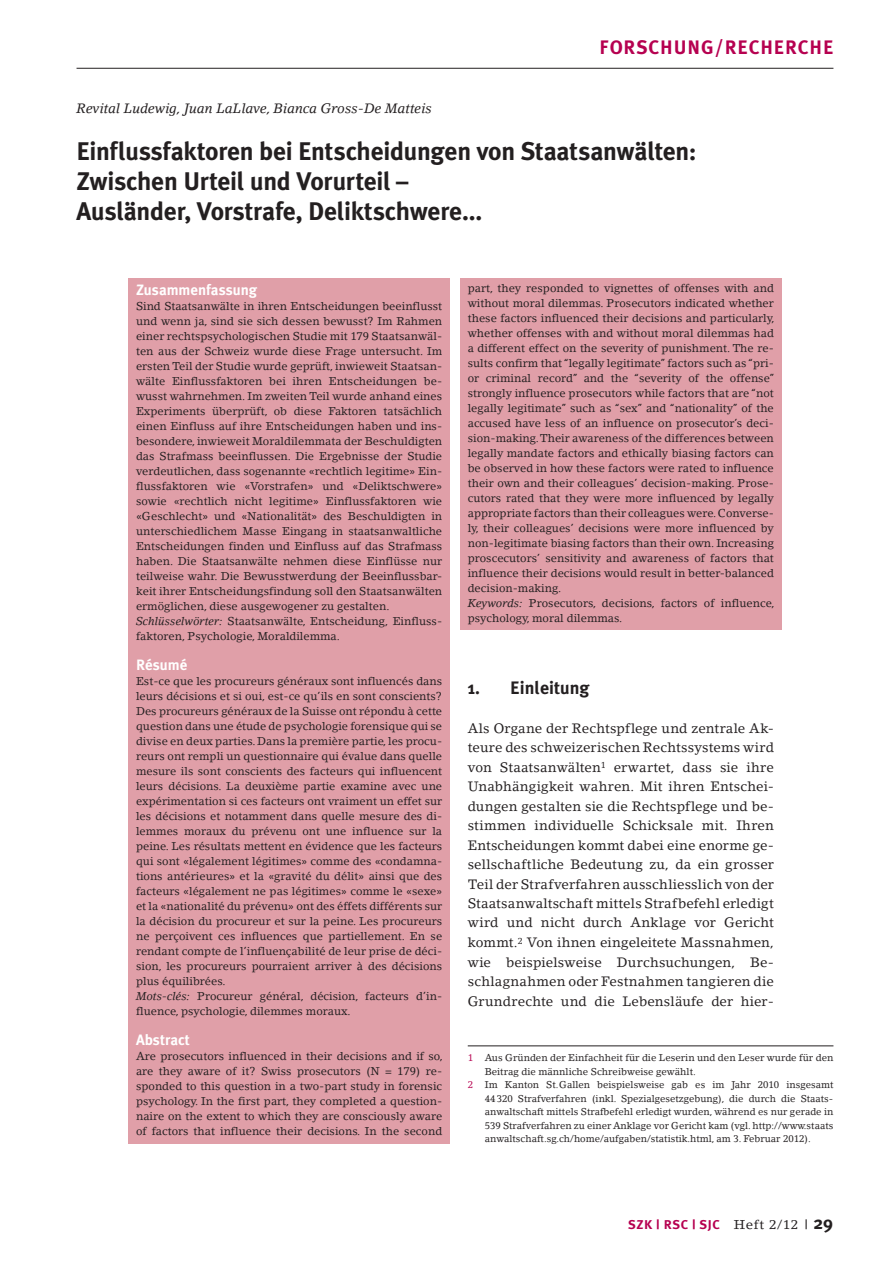
<style>
.page{position:relative;width:893px;height:1263px;background:#fff}
.page>*{position:absolute;margin:0;border:0;box-sizing:border-box;transform-origin:0 0}
.t1{font:700 25.5px/30px "Meta Plus";letter-spacing:-.01em;color:#231f20}
.t2{font:700 19.5px "Meta Plus";letter-spacing:.045em;color:#b60150}
.t3{font:700 18px "Meta Plus";color:#231f20}
.t4{font:700 15px "Meta Plus";color:#fff}
.t5{font:13.5px/19.5px "Lino Letter";letter-spacing:.01em;color:#231f20;text-align:justify}
.t6{font:italic 13.5px "Lino Letter";color:#231f20}
.t7{font:700 12.75px "Meta Plus";letter-spacing:.045em;color:#b60150;scale:1.05 1}
.t8{font:11.25px/15px "Lino Letter";color:#231f20}
.t9{font:9.75px "Lino Letter";color:#231f20}
.s1{font-style:italic}
.s2{color:#b60150}
.s3{font-family:"Lino Letter";font-weight:400;color:#231f20}
.s4{font-weight:400;color:#231f20}
.s5{font-size:18px;color:#231f20}
</style>
<div class="page">
<hr style="left:77px;top:68px;width:756px;height:1px;background:#231f20">
<div style="left:460px;top:279px;width:321px;height:351px;background:#e09fa8"></div>
<div style="left:129px;top:279px;width:321px;height:865px;background:#e09fa8"></div>
<hr style="left:468px;top:1045px;width:365px;height:1px;background:#231f20">
<h2 class="t2" style="left:599px;top:36px;width:37px">Forsc</h2>
<h2 class="t2" style="left:660px;top:36px;width:175px">hung/recherche</h2>
<p class="t6" style="left:77px;top:100px;width:357px">Revital Ludewig, Juan LaLlave, Bianca Gross-De Matteis</p>
<h1 class="t1" style="left:77px;top:136px;width:621px">Einflussfaktoren bei Entscheidungen von Staatsanwälten:<br>Zwischen Urteil und Vorurteil –<br>Ausländer, Vorstrafe, Deliktschwere...</h1>
<h3 class="t4" style="left:136px;top:281px;width:123px">Zusammenfassung</h3>
<p class="t8" style="left:136px;top:299px;width:308px">Sind Staatsanwälte in ihren Entscheidungen beeinflusst und wenn ja, sind sie sich dessen bewusst? Im Rahmen einer rechtspsychologischen Studie mit 179 Staatsanwäl&shy;ten aus der Schweiz wurde diese Frage untersucht. Im ersten Teil der Studie wurde geprüft, inwieweit Staatsan&shy;wälte Einflussfaktoren bei ihren Entscheidungen be&shy;wusst wahrnehmen. Im zweiten Teil wurde anhand eines Experiments überprüft, ob diese Faktoren tatsächlich einen Einfluss auf ihre Entscheidungen haben und ins&shy;besondere, inwieweit Moraldilemmata der Beschuldigten das Strafmass beeinflussen. Die Ergebnisse der Studie verdeutlichen, dass sogenannte «rechtlich legitime» Ein&shy;flussfaktoren wie «Vorstrafen» und «Deliktschwere» sowie «rechtlich nicht legitime» Einflussfaktoren wie «Geschlecht» und «Nationalität» des Beschuldigten in unterschiedlichem Masse Eingang in staatsanwaltliche Entscheidungen finden und Einfluss auf das Strafmass haben. Die Staatsanwälte nehmen diese Einflüsse nur teilweise wahr. Die Bewusstwerdung der Beeinflussbar&shy;keit ihrer Entscheidungsfindung soll den Staatsanwälten ermöglichen, diese ausgewogener zu gestalten.<br><span class="s1">Schlüsselwörter:</span> Staatsanwälte, Entscheidung, Einfluss&shy;faktoren, Psychologie, Moraldilemma.</p>
<h3 class="t4" style="left:136px;top:656px;width:53px">Résumé</h3>
<p class="t8" style="left:136px;top:674px;width:308px">Est-ce que les procureurs généraux sont influencés dans leurs décisions et si oui, est-ce qu’ils en sont conscients?<br>Des procureurs généraux de la Suisse ont répondu à cette question dans une étude de psychologie forensique qui se divise en deux parties. Dans la première partie, les procu&shy;reurs ont rempli un questionnaire qui évalue dans quelle mesure ils sont conscients des facteurs qui influencent leurs décisions. La deuxième partie examine avec une expérimentation si ces facteurs ont vraiment un effet sur les décisions et notamment dans quelle mesure des di&shy;lemmes moraux du prévenu ont une influence sur la peine. Les résultats mettent en évidence que les facteurs qui sont «légalement légitimes» comme des «condamna&shy;tions antérieures» et la «gravité du délit» ainsi que des facteurs «légalement ne pas légitimes» comme le «sexe» et la «nationalité du prévenu» ont des éffets différents sur la décision du procureur et sur la peine. Les procureurs ne perçoivent ces influences que partiellement. En se rendant compte de l’influençabilité de leur prise de déci&shy;sion, les procureurs pourraient arriver à des décisions plus équilibrées.<br><span class="s1">Mots-clés:</span> Procureur général, décision, facteurs d’in&shy;fluence, psychologie, dilemmes moraux.</p>
<h3 class="t4" style="left:136px;top:1031px;width:55px">Abstract</h3>
<p class="t8" style="left:136px;top:1049px;width:308px;text-align:justify">Are prosecutors influenced in their decisions and if so, are they aware of it? Swiss prosecutors (N = 179) re&shy;sponded to this question in a two-part study in forensic psychology. In the first part, they completed a question&shy;naire on the extent to which they are consciously aware of factors that influence their decisions. In the second</p>
<p class="t8" style="left:468px;top:281px;width:308px">part, they responded to vignettes of offenses with and without moral dilemmas. Prosecutors indicated whether these factors influenced their decisions and particularly, whether offenses with and without moral dilemmas had a different effect on the severity of punishment. The re&shy;sults confirm that “legally legitimate” factors such as “pri&shy;or criminal record” and the “severity of the offense” strongly influence prosecutors while factors that are “not legally legitimate” such as “sex” and “nationality” of the accused have less of an influence on prosecutor’s deci&shy;sion-making. Their awareness of the differences between legally mandate factors and ethically biasing factors can be observed in how these factors were rated to influence their own and their colleagues’ decision-making. Prose&shy;cutors rated that they were more influenced by legally appropriate factors than their colleagues were. Converse&shy;ly, their colleagues’ decisions were more influenced by non-legitimate biasing factors than their own. Increasing proscecutors’ sensitivity and awareness of factors that influence their decisions would result in better-balanced decision-making.<br><span class="s1">Keywords:</span> Prosecutors, decisions, factors of influence, psychology, moral dilemmas.</p>
<h3 class="t3" style="left:468px;top:677px;width:124px">1. Einleitung</h3>
<p class="t5" style="left:468px;top:718px;width:308px">Als Organe der Rechtspflege und zentrale Ak&shy;teure des schweizerischen Rechtssystems wird von Staatsanwälten<sup>1</sup> erwartet, dass sie ihre Unabhängigkeit wahren. Mit ihren Entschei&shy;dungen gestalten sie die Rechtspflege und be&shy;stimmen individuelle Schicksale mit. Ihren Entscheidungen kommt dabei eine enorme ge&shy;sellschaftliche Bedeutung zu, da ein grosser Teil der Strafverfahren ausschliesslich von der Staatsanwaltschaft mittels Strafbefehl erledigt wird und nicht durch Anklage vor Gericht kommt.<sup>2</sup> Von ihnen eingeleitete Massnahmen, wie beispielsweise Durchsuchungen, Be&shy;schlagnahmen oder Festnahmen tangieren die Grundrechte und die Lebensläufe der hier-</p>
<p class="t9" style="left:468px;top:1052px;width:367px"><span class="s2">1</span> Aus Gründen der Einfachheit für die Leserin und den Leser wurde für den</p>
<p class="t9" style="left:485px;top:1065px;width:213px">Beitrag die männliche Schreibweise gewählt.</p>
<p class="t9" style="left:468px;top:1079px;width:367px"><span class="s2">2</span> Im Kanton St.Gallen beispielsweise gab es im Jahr 2010 insgesamt</p>
<p class="t9" style="left:485px;top:1092px;width:348px">44320 Strafverfahren (inkl. Spezialgesetzgebung), die durch die Staats-</p>
<p class="t9" style="left:485px;top:1106px;width:350px">anwaltschaft mittels Strafbefehl erledigt wurden, während es nur gerade in</p>
<p class="t9" style="left:485px;top:1119px;width:350px">539 Strafverfahren zu einer Anklage vor Gericht kam (vgl. http://www.staats</p>
<p class="t9" style="left:485px;top:1133px;width:328px">anwaltschaft.sg.ch/home/aufgaben/statistik.html, am 3. Februar 2012).</p>
<p class="t7" style="left:628px;top:1217px;width:197px">SZK | RSC | SJC <span class="s3">Heft 2/12</span> <span class="s4">|</span> <span class="s5">29</span></p>
</div>
